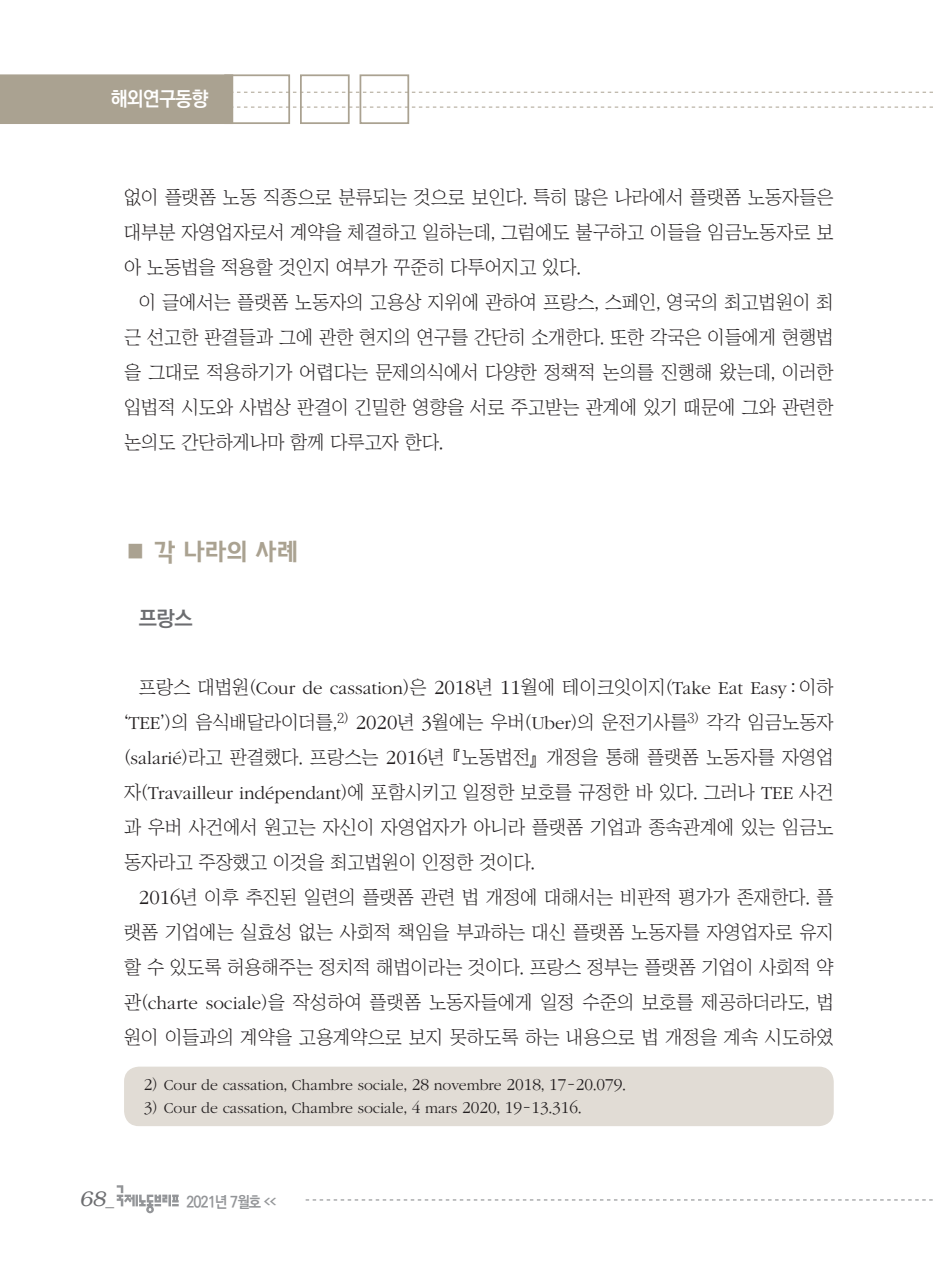
<style>
.page{position:relative;width:933px;height:1275px;background:#fff}
.page>*{position:absolute;margin:0;border:0;box-sizing:border-box;transform-origin:0 0}
.서론{font:24.5px "KBI Zfor SM Esgo H";color:#aaa291}
.t1{font:italic 300 21px "Bookman";color:#6c6d70}
.중제목{font:700 21px "Ko Pub Dotum";color:#6c6d70}
.t2{font:700 20.12px "Ko Pub Dotum";letter-spacing:-.025em;color:#fff;scale:.95 1}
.본문{font:18.9px/35px "Chosunilbo NM";color:#231f20;text-align:justify}
.각주{font:300 15.75px "ITC Garamond Std";color:#231f20}
.t3{font:700 15.75px "Ko Pub Dotum";letter-spacing:-.055em;color:#939598;scale:.9 1}
.s1{font-family:"ITC Garamond Std";font-weight:300}
.s2{font-family:"ITC Garamond Std";font-weight:300;font-size:20.82px}
.s3{font-size:17.32px}
.s4{font-family:"Chosunilbo NM";font-weight:400}
.s5{font-family:"Helvetica";font-weight:400;font-style:normal;font-size:17.5px}
.s6{font-size:7.88px}
</style>
<div class="page">
<svg style="left:306px;top:1199px;width:626px;height:1px"></svg>
<svg style="left:0;top:74px;width:933px;height:50px"></svg>
<svg style="left:117px;top:1185px;width:62px;height:28px"></svg>
<div style="left:124px;top:1067px;width:709px;height:59px;background:#e1dcd5;border-radius:15px"></div>
<p class="t2" style="left:111px;top:89px;width:104px">해외연구동향</p>
<p class="본문" style="left:124px;top:179px;width:711px">없이 플랫폼 노동 직종으로 분류되는 것으로 보인다. 특히 많은 나라에서 플랫폼 노동자들은 대부분 자영업자로서 계약을 체결하고 일하는데, 그럼에도 불구하고 이들을 임금노동자로 보 아 노동법을 적용할 것인지 여부가 꾸준히 다투어지고 있다.</p>
<p class="본문" style="left:124px;top:284px;width:711px;text-indent:15px">이 글에서는 플랫폼 노동자의 고용상 지위에 관하여 프랑스, 스페인, 영국의 최고법원이 최 근 선고한 판결들과 그에 관한 현지의 연구를 간단히 소개한다. 또한 각국은 이들에게 현행법 을 그대로 적용하기가 어렵다는 문제의식에서 다양한 정책적 논의를 진행해 왔는데, 이러한 입법적 시도와 사법상 판결이 긴밀한 영향을 서로 주고받는 관계에 있기 때문에 그와 관련한 논의도 간단하게나마 함께 다루고자 한다.</p>
<p class="서론" style="left:124px;top:537px;width:176px">■ 각 나라의 사례</p>
<p class="중제목" style="left:139px;top:608px;width:55px">프랑스</p>
<p class="본문" style="left:124px;top:669px;width:711px;text-indent:15px">프랑스 대법원(<span class="s1">Cour de cassation</span>)은 <span class="s2">2018</span>년 <span class="s2">11</span>월에 테이크잇이지(<span class="s1">Take Eat Easy</span> : 이하 ‘<span class="s1">TEE</span>’)의 음식배달라이더를,<sup>2)</sup> <span class="s2">2020</span>년 <span class="s2">3</span>월에는 우버(<span class="s1">Uber</span>)의 운전기사를<sup>3)</sup> 각각 임금노동자 (<span class="s1">salarié</span>)라고 판결했다. 프랑스는 <span class="s2">2016</span>년 『노동법전』개정을 통해 플랫폼 노동자를 자영업 자(<span class="s1">Travailleur indépendant</span>)에 포함시키고 일정한 보호를 규정한 바 있다. 그러나 <span class="s1">TEE</span> 사건 과 우버 사건에서 원고는 자신이 자영업자가 아니라 플랫폼 기업과 종속관계에 있는 임금노 동자라고 주장했고 이것을 최고법원이 인정한 것이다.</p>
<p class="본문" style="left:124px;top:879px;width:711px;text-indent:15px"><span class="s2">2016</span>년 이후 추진된 일련의 플랫폼 관련 법 개정에 대해서는 비판적 평가가 존재한다. 플 랫폼 기업에는 실효성 없는 사회적 책임을 부과하는 대신 플랫폼 노동자를 자영업자로 유지 할 수 있도록 허용해주는 정치적 해법이라는 것이다. 프랑스 정부는 플랫폼 기업이 사회적 약 관(<span class="s1">charte sociale</span>)을 작성하여 플랫폼 노동자들에게 일정 수준의 보호를 제공하더라도, 법 원이 이들과의 계약을 고용계약으로 보지 못하도록 하는 내용으로 법 개정을 계속 시도하였</p>
<p class="각주" style="left:144px;top:1077px;width:483px"><span class="s3">2</span><span class="s4">)</span> Cour de cassation<span class="s4">,</span> Chambre sociale<span class="s4">,</span> <span class="s3">28</span> novembre <span class="s3">2018</span><span class="s4">,</span> <span class="s3">17</span><span class="s4">-</span><span class="s3">20</span><span class="s4">.</span><span class="s3">079</span><span class="s4">.</span></p>
<p class="각주" style="left:144px;top:1100px;width:439px"><span class="s3">3</span><span class="s4">)</span> Cour de cassation<span class="s4">,</span> Chambre sociale<span class="s4">,</span> <span class="s3">4</span> mars <span class="s3">2020</span><span class="s4">,</span> <span class="s3">19</span><span class="s4">-</span><span class="s3">13</span><span class="s4">.</span><span class="s3">316</span><span class="s4">.</span></p>
<p class="t1" style="left:79px;top:1187px;width:36px">68<span class="s5">_</span></p>
<p class="t3" style="left:186px;top:1194px;width:101px">2021년 7월호 <span class="s6">&lt;&lt;</span></p>
</div>
